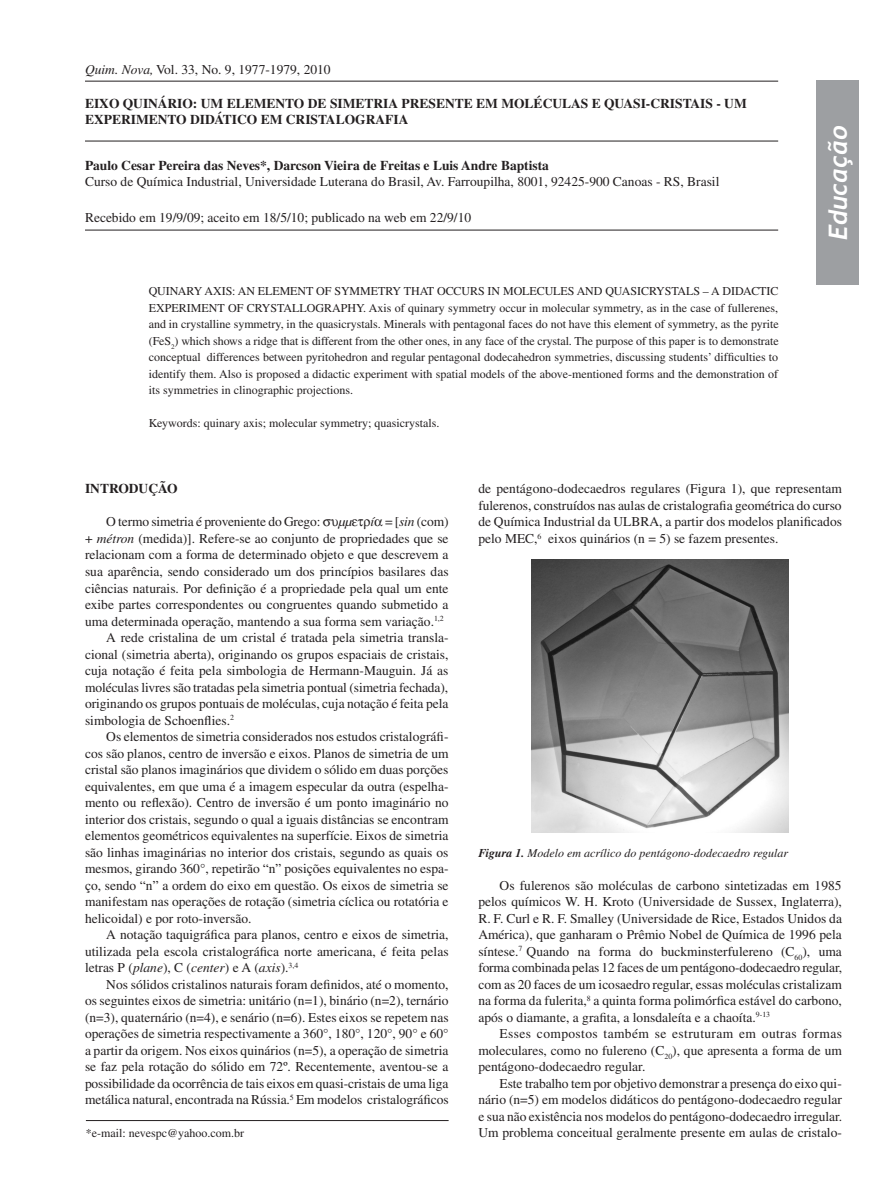
<style>
.page{position:relative;width:893px;height:1191px;background:#fff}
.page>*{position:absolute;margin:0;border:0;box-sizing:border-box;transform-origin:0 0}
.Bibliografia{font:italic 700 25.5px "Trebuchet";color:#fff}
.Endereços{font:13.5px/16.5px "Times";color:#231f20;text-align:justify}
.Título{font:700 13.5px/16.5px "Times";color:#231f20}
.Autores{font:700 13.5px "Times";color:#231f20}
.Recebido{font:13.5px "Times";color:#231f20}
.Sessão{font:700 13.5px "Times";color:#231f20}
.t1{font:italic 13.5px "Times";color:#231f20}
.Resumo{font:12px/16.5px "Times";color:#231f20;text-align:justify}
.Keywords{font:12px "Times";color:#231f20}
.Figura{font:italic 12px "Times";color:#231f20}
.Rodapé{font:12px "Times";color:#231f20}
.s1{font-style:italic}
.s2{font-weight:700}
</style>
<div class="page">
<div style="left:816px;top:81px;width:43px;height:204px;background:#9d9fa2"></div>
<hr style="left:86px;top:1120px;width:363px;height:1px;background:#231f20">
<hr style="left:85px;top:81px;width:693px;height:1px;background:#231f20">
<hr style="left:85px;top:141px;width:693px;height:1px;background:#231f20">
<hr style="left:85px;top:230px;width:693px;height:1px;background:#231f20">
<img style="left:532px;top:559px;width:257px;height:273px">
<p class="Endereços" style="left:85px;top:61px;width:247px"><span class="s1">Quim. Nova,</span> Vol. 33, No. 9, 1977-1979, 2010</p>
<p class="Título" style="left:85px;top:95px;width:663px">EIXO QUINÁRIO: UM ELEMENTO DE SIMETRIA PRESENTE EM MOLÉCULAS E QUASI-CRISTAIS - UM<br>EXPERIMENTO DIDÁTICO EM CRISTALOGRAFIA</p>
<p class="Autores" style="left:85px;top:157px;width:466px">Paulo Cesar Pereira das Neves*, Darcson Vieira de Freitas e Luis Andre Baptista</p>
<p class="Endereços" style="left:85px;top:173px;width:636px">Curso de Química Industrial, Universidade Luterana do Brasil, Av. Farroupilha, 8001, 92425-900 Canoas - RS, Brasil</p>
<p class="Recebido" style="left:85px;top:210px;width:388px">Recebido em 19/9/09; aceito em 18/5/10; publicado na web em 22/9/10</p>
<p class="Resumo" style="left:149px;top:283px;width:631px">QUINARY AXIS: AN ELEMENT OF SYMMETRY THAT OCCURS IN MOLECULES AND QUASICRYSTALS – A DIDACTIC EXPERIMENT OF CRYSTALLOGRAPHY. Axis of quinary symmetry occur in molecular symmetry, as in the case of fullerenes, and in crystalline symmetry, in the quasicrystals. Minerals with pentagonal faces do not have this element of symmetry, as the pyrite (FeS<sub>2</sub>) which shows a ridge that is different from the other ones, in any face of the crystal. The purpose of this paper is to demonstrate conceptual differences between pyritohedron and regular pentagonal dodecahedron symmetries, discussing students’ difficulties to identify them. Also is proposed a didactic experiment with spatial models of the above-mentioned forms and the demonstration of its symmetries in clinographic projections.</p>
<p class="Keywords" style="left:149px;top:417px;width:292px">Keywords: quinary axis; molecular symmetry; quasicrystals.</p>
<p class="Bibliografia" style="left:822px;top:240px;width:116px;rotate:-90deg">Educação</p>
<p class="Sessão" style="left:85px;top:481px;width:94px">INTRODUÇÃO</p>
<p class="Endereços" style="left:106px;top:513px;width:216px">O termo simetria é proveniente do Grego:</p>
<p class="t1" style="left:339px;top:514px;width:15px">µµ</p>
<p class="Endereços" style="left:85px;top:513px;width:365px;text-indent:286px"><span class="s1">í</span> = [<span class="s1">sin</span> (com) + <span class="s1">métron</span> (medida)]. Refere-se ao conjunto de propriedades que se relacionam com a forma de determinado objeto e que descrevem a sua aparência, sendo considerado um dos princípios basilares das ciências naturais. Por definição é a propriedade pela qual um ente exibe partes correspondentes ou congruentes quando submetido a uma determinada operação, mantendo a sua forma sem variação.<sup>1,2</sup></p>
<p class="Endereços" style="left:85px;top:629px;width:365px;text-indent:21px">A rede cristalina de um cristal é tratada pela simetria transla&shy;cional (simetria aberta), originando os grupos espaciais de cristais, cuja notação é feita pela simbologia de Hermann-Mauguin. Já as moléculas livres são tratadas pela simetria pontual (simetria fechada), originando os grupos pontuais de moléculas, cuja notação é feita pela simbologia de Schoenflies.<sup>2</sup></p>
<p class="Endereços" style="left:85px;top:728px;width:365px;text-indent:21px">Os elementos de simetria considerados nos estudos cristalográfi&shy;cos são planos, centro de inversão e eixos. Planos de simetria de um cristal são planos imaginários que dividem o sólido em duas porções equivalentes, em que uma é a imagem especular da outra (espelha&shy;mento ou reflexão). Centro de inversão é um ponto imaginário no interior dos cristais, segundo o qual a iguais distâncias se encontram elementos geométricos equivalentes na superfície. Eixos de simetria são linhas imaginárias no interior dos cristais, segundo as quais os mesmos, girando 360°, repetirão “n” posições equivalentes no espa&shy;ço, sendo “n” a ordem do eixo em questão. Os eixos de simetria se manifestam nas operações de rotação (simetria cíclica ou rotatória e helicoidal) e por roto-inversão.</p>
<p class="Endereços" style="left:85px;top:926px;width:365px;text-indent:21px">A notação taquigráfica para planos, centro e eixos de simetria, utilizada pela escola cristalográfica norte americana, é feita pelas letras P (<span class="s1">plane</span>), C (<span class="s1">center</span>) e A (<span class="s1">axis</span>).<sup>3,4</sup></p>
<p class="Endereços" style="left:85px;top:975px;width:365px;text-indent:21px">Nos sólidos cristalinos naturais foram definidos, até o momento, os seguintes eixos de simetria: unitário (n=1), binário (n=2), ternário (n=3), quaternário (n=4), e senário (n=6). Estes eixos se repetem nas operações de simetria respectivamente a 360°, 180°, 120°, 90° e 60° a partir da origem. Nos eixos quinários (n=5), a operação de simetria se faz pela rotação do sólido em 72º. Recentemente, aventou-se a possibilidade da ocorrência de tais eixos em quasi-cristais de uma liga metálica natural, encontrada na Rússia.<sup>5</sup> Em modelos cristalográficos</p>
<p class="Rodapé" style="left:86px;top:1126px;width:160px">*e-mail: nevespc@yahoo.com.br</p>
<p class="Endereços" style="left:478px;top:480px;width:365px">de pentágono-dodecaedros regulares (Figura 1), que representam fulerenos, construídos nas aulas de cristalografia geométrica do curso de Química Industrial da ULBRA, a partir dos modelos planificados pelo MEC,<sup>6</sup> eixos quinários (n = 5) se fazem presentes.</p>
<p class="Figura" style="left:478px;top:846px;width:311px"><span class="s2">Figura 1.</span> Modelo em acrílico do pentágono-dodecaedro regular</p>
<p class="Endereços" style="left:478px;top:876px;width:365px;text-indent:21px">Os fulerenos são moléculas de carbono sintetizadas em 1985 pelos químicos W. H. Kroto (Universidade de Sussex, Inglaterra), R. F. Curl e R. F. Smalley (Universidade de Rice, Estados Unidos da América), que ganharam o Prêmio Nobel de Química de 1996 pela síntese.<sup>7</sup> Quando na forma do buckminsterfulereno (C<sub>60</sub>), uma forma combinada pelas 12 faces de um pentágono-dodecaedro regular, com as 20 faces de um icosaedro regular, essas moléculas cristalizam na forma da fulerita,<sup>8</sup> a quinta forma polimórfica estável do carbono, após o diamante, a grafita, a lonsdaleíta e a chaoíta.<sup>9-13</sup></p>
<p class="Endereços" style="left:478px;top:1025px;width:365px;text-indent:21px">Esses compostos também se estruturam em outras formas moleculares, como no fulereno (C<sub>20</sub>), que apresenta a forma de um pentágono-dodecaedro regular.</p>
<p class="Endereços" style="left:478px;top:1074px;width:365px;text-indent:21px">Este trabalho tem por objetivo demonstrar a presença do eixo qui&shy;nário (n=5) em modelos didáticos do pentágono-dodecaedro regular e sua não existência nos modelos do pentágono-dodecaedro irregular.<br>Um problema conceitual geralmente presente em aulas de cristalo-</p>
</div>
